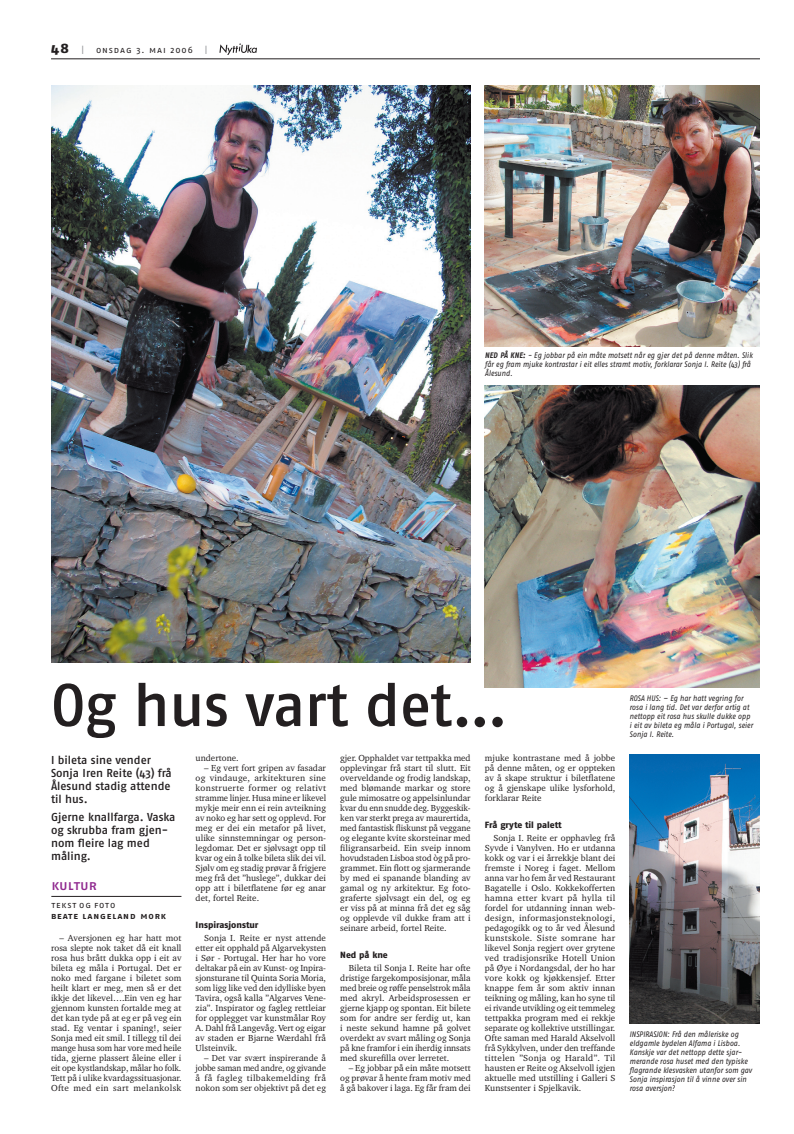
<style>
.page{position:relative;width:794px;height:1134px;background:#fff}
.page>*{position:absolute;margin:0;border:0;box-sizing:border-box;transform-origin:0 0}
.t1{font:60px "Fago No Med";letter-spacing:-.01em;color:#231f20}
.t2{font:14px "Fago No Med Caps";letter-spacing:-.005em;color:#912b90}
.t3{font:14px "Fago No Exb";color:#231f20}
.t4{font:11.5px/13px "Fago No Med";letter-spacing:-.005em;color:#231f20}
.t5{font:9px/10px "Charter BT";color:#231f20;text-align:justify}
.t6{font:9px "Fago No Exb";color:#231f20}
.t7{font:9px "Fago No Regular Caps";letter-spacing:.095em;color:#231f20}
.t8{font:9px "Fago No Bold Caps";letter-spacing:.095em;color:#231f20}
.t9{font:9px "Fago No Regular Caps";color:#939598}
.t10{font:italic 8px/9px "Fago No";letter-spacing:-.005em;color:#231f20;scale:.9 1}
.s1{font-family:"Fago No Bold Italic Caps";font-style:normal}
</style>
<div class="page">
<svg style="left:219px;top:43px;width:38px;height:12px"></svg>
<hr style="left:51px;top:59px;width:709px;height:1px;background:#231f20">
<img style="left:51px;top:85px;width:420px;height:578px">
<img style="left:485px;top:386px;width:275px;height:301px">
<img style="left:629px;top:755px;width:131px;height:268px">
<img style="left:485px;top:85px;width:275px;height:261px">
<hr style="left:51px;top:896px;width:130px;height:1px;background:#231f20">
<h2 class="t3" style="left:51px;top:40px;width:19px">48</h2>
<p class="t9" style="left:81px;top:45px;width:4px">|</p>
<p class="t7" style="left:96px;top:45px;width:98px">onsdag 3. mai 2006</p>
<p class="t9" style="left:205px;top:45px;width:4px">|</p>
<p class="t10" style="left:485px;top:351px;width:299px"><span class="s1">NED PÅ KNE:</span> - Eg jobbar på ein måte motsett når eg gjer det på denne måten. Slik får eg fram mjuke kontrastar i eit elles stramt motiv, forklarar Sonja I. Reite (43) frå<br>Ålesund.</p>
<h1 class="t1" style="left:51px;top:670px;width:458px">Og hus vart det…</h1>
<p class="t4" style="left:51px;top:753px;width:122px">I bileta sine vender<br>Sonja Iren Reite (43) frå<br>Ålesund stadig attende til hus.</p>
<p class="t4" style="left:51px;top:811px;width:126px">Gjerne knallfarga. Vaska og skrubba fram gjen&shy;nom fleire lag med måling.</p>
<p class="t5" style="left:485px;top:753px;width:132px">mjuke kontrastane med å jobbe på denne måten, og er oppteken av å skape struktur i biletflatene og å gjenskape ulike lysforhold, forklarar Reite</p>
<p class="t6" style="left:485px;top:820px;width:78px">Frå gryte til palett</p>
<p class="t5" style="left:485px;top:833px;width:132px;text-indent:9px">Sonja I. Reite er opphavleg frå Syvde i Vanylven. Ho er utdanna kokk og var i ei årrekkje blant dei fremste i Noreg i faget. Mellom anna var ho fem år ved Restaurant Bagatelle i Oslo. Kokkekofferten hamna etter kvart på hylla til fordel for utdanning innan web&shy;design, informasjonsteknologi, pedagogikk og to år ved Ålesund kunstskole. Siste somrane har likevel Sonja regjert over grytene ved tradisjonsrike Hotell Union på Øye i Nordangsdal, der ho har vore kokk og kjøkkensjef. Etter knappe fem år som aktiv innan teikning og måling, kan ho syne til ei rivande utvikling og eit temmeleg tettpakka program med ei rekkje separate og kollektive utstillingar.<br>Ofte saman med Harald Akselvoll frå Sykkylven, under den treffande tittelen ”Sonja og Harald”. Til hausten er Reite og Akselvoll igjen aktuelle med utstilling i Galleri S Kunstsenter i Spjelkavik.</p>
<p class="t5" style="left:196px;top:753px;width:45px">undertone.</p>
<p class="t5" style="left:196px;top:763px;width:132px;text-indent:9px">– Eg vert fort gripen av fasadar og vindauge, arkitekturen sine konstruerte former og relativt stramme linjer. Husa mine er likevel mykje meir enn ei rein avteikning av noko eg har sett og opplevd. For meg er dei ein metafor på livet, ulike sinnstemningar og person&shy;legdomar. Det er sjølvsagt opp til kvar og ein å tolke bileta slik dei vil.<br>Sjølv om eg stadig prøvar å frigjere meg frå det ”huslege”, dukkar dei opp att i biletflatene før eg anar det, fortel Reite.</p>
<p class="t6" style="left:196px;top:920px;width:64px">Inspirasjonstur</p>
<p class="t5" style="left:196px;top:933px;width:132px;text-indent:9px">Sonja I. Reite er nyst attende etter eit opphald på Algarvekysten i Sør - Portugal. Her har ho vore deltakar på ein av Kunst- og Inpira&shy;sjonsturane til Quinta Soria Moria, som ligg like ved den idylliske byen Tavira, også kalla ”Algarves Vene&shy;zia”. Inspirator og fagleg rettleiar for opplegget var kunstmålar Roy A. Dahl frå Langevåg. Vert og eigar av staden er Bjarne Wærdahl frå Ulsteinvik.</p>
<p class="t5" style="left:196px;top:1053px;width:132px;text-indent:9px">– Det var svært inspirerande å jobbe saman med andre, og givande å få fagleg tilbakemelding frå nokon som ser objektivt på det eg</p>
<p class="t5" style="left:340px;top:753px;width:132px">gjer. Opphaldet var tettpakka med opplevingar frå start til slutt. Eit overveldande og frodig landskap, med blømande markar og store gule mimosatre og appelsinlundar kvar du enn snudde deg. Byggeskik&shy;ken var sterkt prega av maurertida, med fantastisk fliskunst på veggane og elegante kvite skorsteinar med filigransarbeid. Ein sveip innom hovudstaden Lisboa stod òg på pro&shy;grammet. Ein flott og sjarmerande by med ei spanande blanding av gamal og ny arkitektur. Eg foto&shy;graferte sjølvsagt ein del, og eg er viss på at minna frå det eg såg og opplevde vil dukke fram att i seinare arbeid, fortel Reite.</p>
<p class="t6" style="left:340px;top:950px;width:49px">Ned på kne</p>
<p class="t5" style="left:340px;top:963px;width:132px;text-indent:9px">Bileta til Sonja I. Reite har ofte dristige fargekomposisjonar, måla med breie og røffe penselstrok måla med akryl. Arbeidsprosessen er gjerne kjapp og spontan. Eit bilete som for andre ser ferdig ut, kan i neste sekund hamne på golvet overdekt av svart måling og Sonja på kne framfor i ein iherdig innsats med skurefilla over lerretet.</p>
<p class="t5" style="left:340px;top:1063px;width:132px;text-indent:9px">– Eg jobbar på ein måte motsett og prøvar å hente fram motiv med å gå bakover i laga. Eg får fram dei</p>
<h2 class="t2" style="left:51px;top:877px;width:47px">kultur</h2>
<p class="t7" style="left:51px;top:900px;width:65px">tekst og foto</p>
<p class="t8" style="left:51px;top:910px;width:117px">beate langeland mork</p>
<p class="t5" style="left:51px;top:933px;width:132px;text-indent:9px">– Aversjonen eg har hatt mot rosa slepte nok taket då eit knall rosa hus brått dukka opp i eit av bileta eg måla i Portugal. Det er noko med fargane i biletet som heilt klart er meg, men så er det ikkje det likevel….Ein ven eg har gjennom kunsten fortalde meg at det kan tyde på at eg er på veg ein stad. Eg ventar i spaning!, seier Sonja med eit smil. I tillegg til dei mange husa som har vore med heile tida, gjerne plassert åleine eller i eit ope kystlandskap, målar ho folk.<br>Tett på i ulike kvardagssituasjonar.<br>Ofte med ein sart melankolsk</p>
<p class="t10" style="left:629px;top:694px;width:139px">ROSA HUS: – Eg har hatt vegring for rosa i lang tid. Det var derfor artig at nettopp eit rosa hus skulle dukke opp i eit av bileta eg måla i Portugal, seier<br>Sonja I. Reite.</p>
<p class="t10" style="left:629px;top:1029px;width:138px">INSPIRASJON: Frå den måleriske og eldgamle bydelen Alfama i Lisboa.<br>Kanskje var det nettopp dette sjar&shy;merande rosa huset med den typiske flagrande klesvasken utanfor som gav<br>Sonja inspirasjon til å vinne over sin rosa aversjon?</p>
</div>
